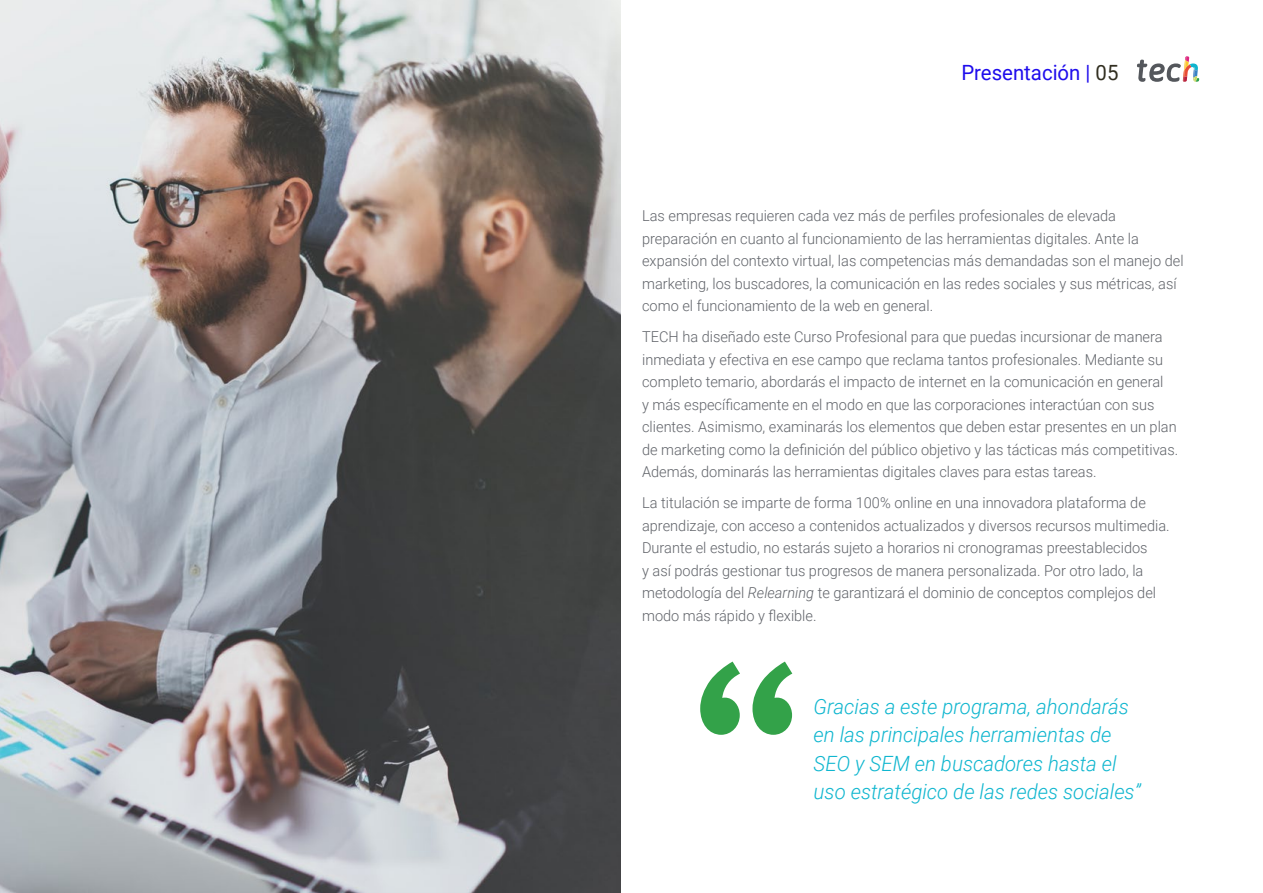
<style>
.page{position:relative;width:1263px;height:893px;background:#fff}
.page>*{position:absolute;margin:0;border:0;box-sizing:border-box;transform-origin:0 0}
.t1{font:italic 300 21px/28.5px "Roboto";color:#0fb6cf}
.t2{font:21px "Roboto";color:#1f0dec}
.t3{font:300 15px/22.5px "Roboto";color:#61646a}
.s1{color:#312e20}
.s2{font-style:italic}
</style>
<div class="page">
<svg style="left:700px;top:662px;width:92px;height:73px"></svg>
<img style="left:0;top:0;width:621px;height:893px">
<svg style="left:1137px;top:56px;width:62px;height:26px"></svg>
<h1 class="t2" style="left:961px;top:57px;width:159px">Presentación | <span class="s1">05</span></h1>
<p class="t3" style="left:642px;top:204px;width:543px">Las empresas requieren cada vez más de perfiles profesionales de elevada preparación en cuanto al funcionamiento de las herramientas digitales. Ante la expansión del contexto virtual, las competencias más demandadas son el manejo del marketing, los buscadores, la comunicación en las redes sociales y sus métricas, así como el funcionamiento de la web en general.</p>
<p class="t3" style="left:642px;top:325px;width:538px">TECH ha diseñado este Curso Profesional para que puedas incursionar de manera inmediata y efectiva en ese campo que reclama tantos profesionales. Mediante su completo temario, abordarás el impacto de internet en la comunicación en general<br>y más específicamente en el modo en que las corporaciones interactúan con sus clientes. Asimismo, examinarás los elementos que deben estar presentes en un plan de marketing como la definición del público objetivo y las tácticas más competitivas.<br>Además, dominarás las herramientas digitales claves para estas tareas.</p>
<p class="t3" style="left:642px;top:491px;width:529px">La titulación se imparte de forma 100% online en una innovadora plataforma de aprendizaje, con acceso a contenidos actualizados y diversos recursos multimedia.<br>Durante el estudio, no estarás sujeto a horarios ni cronogramas preestablecidos<br>y así podrás gestionar tus progresos de manera personalizada. Por otro lado, la metodología del <span class="s2">Relearning</span> te garantizará el dominio de conceptos complejos del modo más rápido y flexible.</p>
<h1 class="t1" style="left:814px;top:691px;width:329px">Gracias a este programa, ahondarás en las principales herramientas de SEO y SEM en buscadores hasta el uso estratégico de las redes sociales”</h1>
</div>
